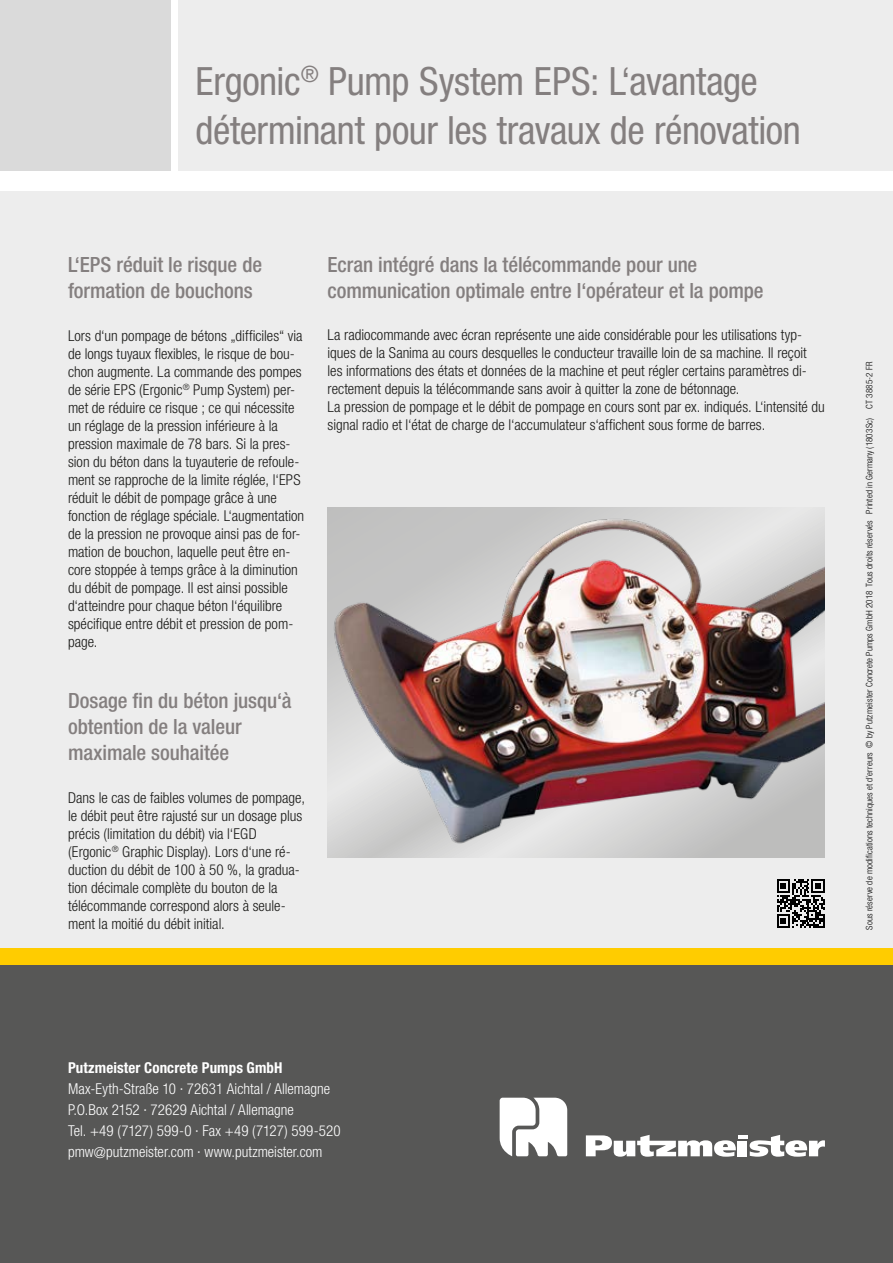
<style>
.page{position:relative;width:893px;height:1263px;background:#fff}
.page>*{position:absolute;margin:0;border:0;box-sizing:border-box;transform-origin:0 0}
.t1{font:condensed 39px/48.8px "Helvetica Neue LT Pro";letter-spacing:-.01em;color:#847f7f}
.t2{font:500 condensed 21px/26.2px "Helvetica Neue LT Pro";letter-spacing:-.005em;color:#847f7f}
.t3{font:300 condensed 15px/18px "Helvetica Neue LT Pro";color:#1a1a18}
.t4{font:300 condensed 15px/21px "Helvetica Neue LT Pro";color:#fff}
.t5{font:700 condensed 15px "Helvetica Neue LT Pro";letter-spacing:.005em;color:#fff}
.t6{font:300 condensed 9px "Helvetica Neue LT Pro";letter-spacing:.02em;color:#000}
</style>
<div class="page">
<div style="left:0;top:948px;width:893px;height:17px;background:#fc0"></div>
<div style="left:0;top:965px;width:893px;height:298px;background:#575756"></div>
<svg style="left:500px;top:1098px;width:67px;height:58px;background:#e6e6e6"></svg>
<svg style="left:586px;top:1135px;width:239px;height:22px"></svg>
<div style="left:179px;top:0;width:714px;height:170px;background:#ededed"></div>
<div style="left:0;top:0;width:170px;height:170px;background:#dadada"></div>
<div style="left:0;top:191px;width:893px;height:757px;background:#ededed"></div>
<svg style="left:328px;top:507px;width:497px;height:350px"></svg>
<img style="left:328px;top:513px;width:497px;height:334px">
<svg style="left:777px;top:879px;width:48px;height:49px"></svg>
<h1 class="t1" style="left:196px;top:57px;width:607px">Ergonic<sup>®</sup> Pump System EPS: L‘avantage déterminant pour les travaux de rénovation</h1>
<h2 class="t2" style="left:68px;top:251px;width:196px">L‘EPS réduit le risque de formation de bouchons</h2>
<p class="t3" style="left:68px;top:326px;width:238px">Lors d‘un pompage de bétons „difficiles“ via de longs tuyaux flexibles, le risque de bou&shy;chon augmente. La commande des pompes de série EPS (Ergonic<sup>®</sup> Pump System) per&shy;met de réduire ce risque ; ce qui nécessite un réglage de la pression inférieure à la pression maximale de 78 bars. Si la pres&shy;sion du béton dans la tuyauterie de refoule&shy;ment se rapproche de la limite réglée, l‘EPS réduit le débit de pompage grâce à une fonction de réglage spéciale. L‘augmentation de la pression ne provoque ainsi pas de for&shy;mation de bouchon, laquelle peut être en&shy;core stoppée à temps grâce à la diminution du débit de pompage. Il est ainsi possible d‘atteindre pour chaque béton l‘équilibre spécifique entre débit et pression de pom&shy;page.</p>
<h2 class="t2" style="left:68px;top:687px;width:225px">Dosage fin du béton jusqu‘à obtention de la valeur maximale souhaitée</h2>
<p class="t3" style="left:68px;top:788px;width:238px">Dans le cas de faibles volumes de pompage, le débit peut être rajusté sur un dosage plus précis (limitation du débit) via l‘EGD (Ergonic<sup>®</sup> Graphic Display). Lors d‘une ré&shy;duction du débit de 100 à 50 %, la gradua&shy;tion décimale complète du bouton de la télécommande correspond alors à seule&shy;ment la moitié du débit initial.</p>
<h2 class="t2" style="left:327px;top:251px;width:437px">Ecran intégré dans la télécommande pour une communication optimale entre l‘opérateur et la pompe</h2>
<p class="t3" style="left:328px;top:326px;width:499px">La radiocommande avec écran représente une aide considérable pour les utilisations typ&shy;iques de la Sanima au cours desquelles le conducteur travaille loin de sa machine. Il reçoit les informations des états et données de la machine et peut régler certains paramètres di&shy;rectement depuis la télécommande sans avoir à quitter la zone de bétonnage.<br>La pression de pompage et le débit de pompage en cours sont par ex. indiqués. L‘intensité du signal radio et l‘état de charge de l‘accumulateur s‘affichent sous forme de barres.</p>
<p class="t6" style="left:864px;top:930px;width:570px;rotate:-90deg">Sous réserve de modifications techniques et d’erreurs © by Putzmeister Concrete Pumps GmbH 2018 Tous droits réservés Printed in Germany (1803Sc) CT 3885-2 FR</p>
<p class="t5" style="left:68px;top:1058px;width:216px">Putzmeister Concrete Pumps GmbH</p>
<p class="t4" style="left:68px;top:1078px;width:274px">Max-Eyth-Straße 10 · 72631 Aichtal / Allemagne P.O.Box 2152 · 72629 Aichtal / Allemagne<br>Tel. +49 (7127) 599-0 · Fax +49 (7127) 599-520 pmw@putzmeister.com · www.putzmeister.com</p>
</div>
